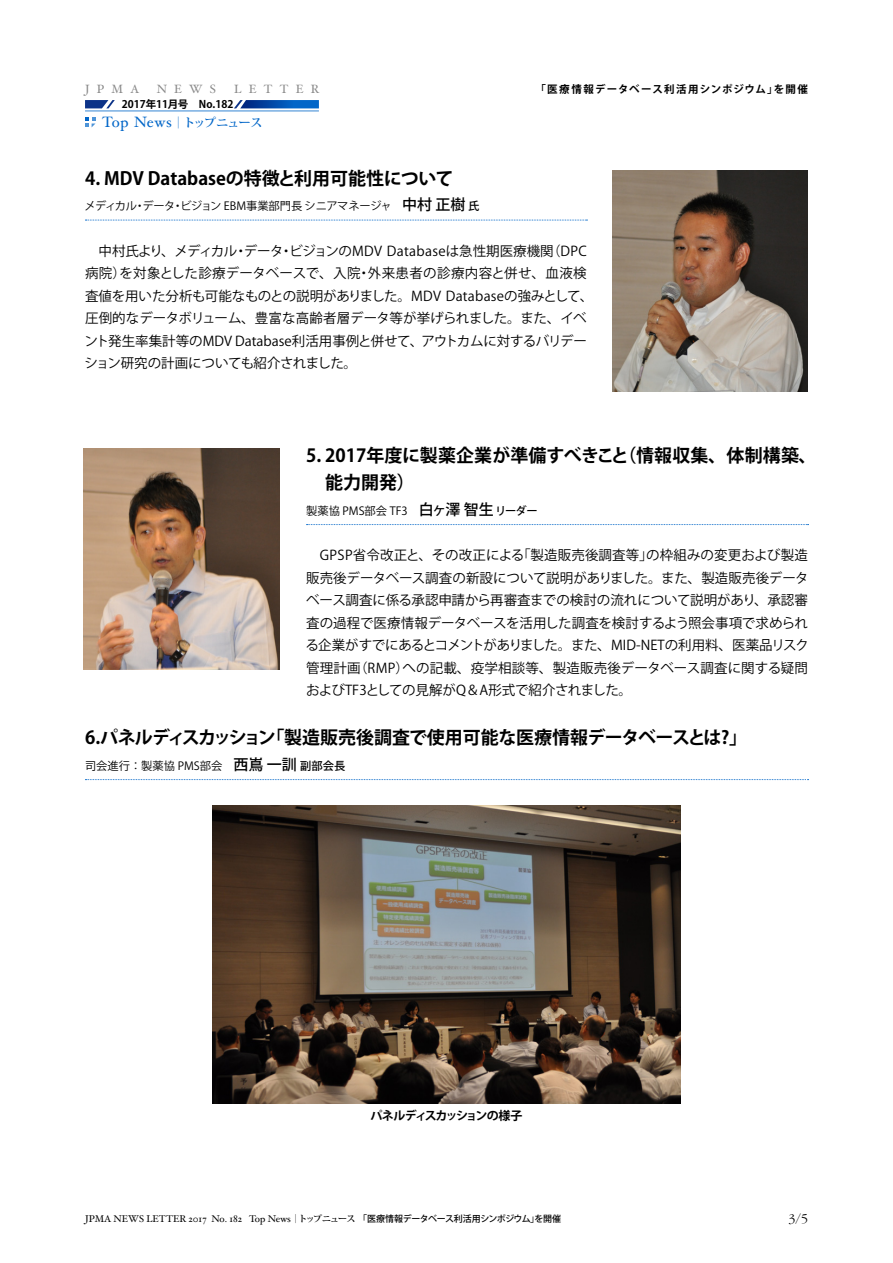
<style>
.page{position:relative;width:893px;height:1263px;background:#fff}
.page>*{position:absolute;margin:0;border:0;box-sizing:border-box;transform-origin:0 0}
.t1{font:700 18px/27px "Koz Go Pr 6 N";color:#000}
.t2{font:700 18px "Koz Go Pr 6 N";letter-spacing:-.03em;color:#000}
.t3{font:300 13.8px "Garamond";color:#000}
.t4{font:13.5px/22.5px "Koz Go Pr 6 N";color:#000}
.t5{font:700 12px "Koz Min Pr 6 N";letter-spacing:-.065em;color:#0266c8}
.t6{font:12px "Hoefler Text";letter-spacing:.6em;color:#898989}
.t7{font:700 12px "Koz Go Pr 6 N";letter-spacing:-.09em;color:#000}
.t8{font:11.25px "Koz Go Pr 6 N";color:#000}
.t9{font:11.25px "Koz Go Pr 6 N";letter-spacing:-.02em;color:#000}
.t10{font:700 10.5px "Koz Go Pr 6 N";letter-spacing:.11em;color:#000}
.t11{font:700 10.5px "Koz Go Pr 6 N";color:#000}
.t12{font:9.75px "Hoefler Text";color:#000}
.s1{font-family:"Hoefler Text";font-weight:400;font-size:15px}
.s2{font-weight:500;font-size:15px}
.s3{font-weight:500}
.s4{font-family:"Koz Min Pro";font-size:9px}
.s5{font-family:"Koz Min Pro";font-weight:700;font-size:9px}
.s6{font-family:"Koz Go Pr 6 N";font-weight:500;font-size:9px}
</style>
<div class="page">
<svg style="left:85px;top:100px;width:30px;height:8px"></svg>
<svg style="left:234px;top:100px;width:85px;height:8px"></svg>
<hr style="left:85px;top:111px;width:234px;height:1px;background:#3585d3">
<svg style="left:85px;top:220px;width:502px;height:1px"></svg>
<svg style="left:307px;top:524px;width:501px;height:1px"></svg>
<svg style="left:85px;top:779px;width:723px;height:1px"></svg>
<img style="left:612px;top:170px;width:196px;height:221px">
<img style="left:84px;top:449px;width:196px;height:221px">
<svg style="left:85px;top:117px;width:11px;height:10px"></svg>
<img style="left:213px;top:806px;width:467px;height:297px">
<p class="t6" style="left:85px;top:82px;width:56px">JPMA</p>
<p class="t6" style="left:157px;top:82px;width:61px">NEWS</p>
<p class="t6" style="left:234px;top:82px;width:87px">LETTER</p>
<p class="t11" style="left:122px;top:99px;width:113px">2017年11月号　No.182</p>
<p class="t5" style="left:102px;top:116px;width:162px"><span class="s1">Top News</span>｜トップニュース</p>
<p class="t10" style="left:535px;top:84px;width:274px">「医療情報データベース利活用シンポジウム」を開催</p>
<h1 class="t1" style="left:85px;top:165px;width:370px">4. MDV Databaseの特徴と利用可能性について</h1>
<p class="t9" style="left:85px;top:200px;width:396px">メディカル・データ・ビジョン EBM事業部門長 シニアマネージャ　<span class="s2">中村 正樹</span><span class="s3">氏</span></p>
<p class="t4" style="left:84px;top:240px;width:510px">　中村氏より、メディカル・データ・ビジョンのMDV Databaseは急性期医療機関（DPC病院）を対象とした診療データベースで、入院・外来患者の診療内容と併せ、血液検査値を用いた分析も可能なものとの説明がありました。MDV Databaseの強みとして、圧倒的なデータボリューム、豊富な高齢者層データ等が挙げられました。また、イベント発生率集計等のMDV Database利活用事例と併せて、アウトカムに対するバリデーション研究の計画についても紹介されました。</p>
<h1 class="t1" style="left:325px;top:442px;width:493px;text-indent:-19px">5. 2017年度に製薬企業が準備すべきこと（情報収集、体制構築、能力開発）</h1>
<p class="t8" style="left:306px;top:504px;width:233px">製薬協 PMS部会 TF3　<span class="s2">白ヶ澤 智生</span><span class="s3">リーダー</span></p>
<p class="t4" style="left:305px;top:544px;width:505px;text-align:justify">　GPSP省令改正と、その改正による「製造販売後調査等」の枠組みの変更および製造販売後データベース調査の新設について説明がありました。また、製造販売後データベース調査に係る承認申請から再審査までの検討の流れについて説明があり、承認審査の過程で医療情報データベースを活用した調査を検討するよう照会事項で求められる企業がすでにあるとコメントがありました。また、MID-NETの利用料、医薬品リスク管理計画（RMP）への記載、疫学相談等、製造販売後データベース調査に関する疑問およびTF3としての見解がQ＆A形式で紹介されました。</p>
<h1 class="t2" style="left:85px;top:727px;width:664px">6.パネルディスカッション「製造販売後調査で使用可能な医療情報データベースとは?」</h1>
<p class="t8" style="left:85px;top:759px;width:262px">司会進行：製薬協 PMS部会　<span class="s2">西嶌 一訓</span> <span class="s3">副部会長</span></p>
<p class="t7" style="left:370px;top:1109px;width:154px">パネルディスカッションの様子</p>
<p class="t12" style="left:85px;top:1213px;width:478px">JPMA NEWS LETTER 2017 No. 182 Top News<span class="s4">｜</span><span class="s5">トップニュース</span> <span class="s6">「医療情報データベース利活用シンポジウム」を開催</span></p>
<p class="t3" style="left:789px;top:1211px;width:21px">3/5</p>
</div>
